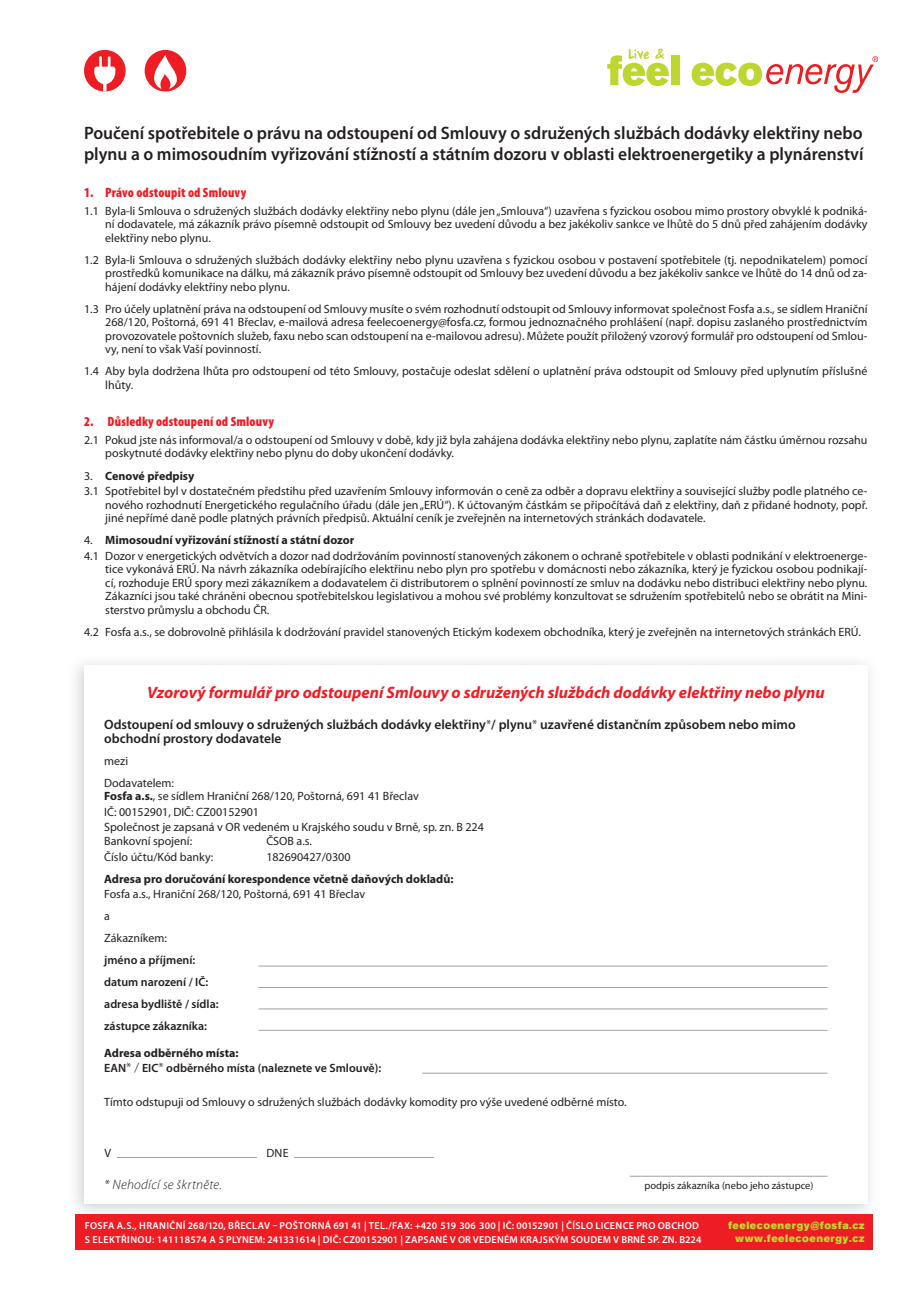
<style>
.page{position:relative;width:919px;height:1289px;background:#fff}
.page>*{position:absolute;margin:0;border:0;box-sizing:border-box;transform-origin:0 0}
.t1{font:600 18px/21px "Myriad Pro";color:#231f20}
.t2{font:italic 700 16.5px "Myriad Pro";color:#ee1d23}
.t3{font:600 13.5px/13.5px "Myriad Pro";color:#231f20}
.t4{font:900 condensed 13.5px "Myriad Pro";letter-spacing:.01em;color:#ee1d23}
.t5{font:italic 300 13.5px "Myriad Pro";letter-spacing:.02em;color:#231f20}
.t6{font:12px/13.5px "Myriad Pro";color:#231f20}
.t7{font:600 12px/22px "Myriad Pro";color:#231f20}
.t8{font:700 12px "Myriad Pro";color:#231f20}
.t9{font:10.5px "Akzidenz Grotesk BQCE Super";letter-spacing:.05em;color:#c1d72f}
.t10{font:10.5px "Myriad Pro";color:#231f20}
.t11{font:600 10.05px/13.5px "Myriad Pro";letter-spacing:.02em;color:#fff}
.s1{font-weight:700}
.s2{font-weight:300}
.s3{font-weight:300;font-size:13.5px}
.s4{color:#bed630}
</style>
<div class="page">
<img style="left:75px;top:662px;width:798px;height:559px">
<div style="left:84px;top:665px;width:783px;height:538px;background:#fff"></div>
<div style="left:84px;top:50px;width:42px;height:41px;background:#ee1d23;border-radius:50%"></div>
<svg style="left:94px;top:56px;width:21px;height:35px"></svg>
<div style="left:145px;top:50px;width:41px;height:41px;background:#ee1d23;border-radius:50%"></div>
<svg style="left:153px;top:55px;width:25px;height:34px"></svg>
<div style="left:671px;top:56px;width:8px;height:29px;background:#bed630"></div>
<svg style="left:607px;top:48px;width:61px;height:38px"></svg>
<svg style="left:691px;top:56px;width:187px;height:37px"></svg>
<div style="left:76px;top:1214px;width:796px;height:35px;background:#ee1d23"></div>
<hr style="left:258px;top:965px;width:569px;height:1px;background:#a0a1a5">
<hr style="left:258px;top:987px;width:569px;height:1px;background:#a0a1a5">
<hr style="left:258px;top:1008px;width:569px;height:1px;background:#a0a1a5">
<hr style="left:258px;top:1029px;width:569px;height:1px;background:#a0a1a5">
<hr style="left:422px;top:1072px;width:405px;height:1px;background:#a0a1a5">
<hr style="left:117px;top:1157px;width:140px;height:1px;background:#a0a1a5">
<hr style="left:294px;top:1157px;width:140px;height:1px;background:#a0a1a5">
<hr style="left:629px;top:1175px;width:198px;height:1px;background:#a0a1a5">
<h1 class="t1" style="left:84px;top:122px;width:781px">Poučení spotřebitele o právu na odstoupení od Smlouvy o sdružených službách dodávky elektřiny nebo plynu a o mimosoudním vyřizování stížností a státním dozoru v oblasti elektroenergetiky a plynárenství</h1>
<p class="t4" style="left:84px;top:184px;width:164px">1. Právo odstoupit od Smlouvy</p>
<p class="t6" style="left:105px;top:204px;width:763px;text-align:justify;text-indent:-21px">1.1 Byla-li Smlouva o sdružených službách dodávky elektřiny nebo plynu (dále jen „Smlouva“) uzavřena s fyzickou osobou mimo prostory obvyklé k podniká&shy;ní dodavatele, má zákazník právo písemně odstoupit od Smlouvy bez uvedení důvodu a bez jakékoliv sankce ve lhůtě do 5 dnů před zahájením dodávky elektřiny nebo plynu.</p>
<p class="t6" style="left:105px;top:253px;width:763px;text-align:justify;text-indent:-21px">1.2 Byla-li Smlouva o sdružených službách dodávky elektřiny nebo plynu uzavřena s fyzickou osobou v postavení spotřebitele (tj. nepodnikatelem) pomocí prostředků komunikace na dálku, má zákazník právo písemně odstoupit od Smlouvy bez uvedení důvodu a bez jakékoliv sankce ve lhůtě do 14 dnů od za&shy;hájení dodávky elektřiny nebo plynu.</p>
<p class="t6" style="left:105px;top:302px;width:763px;text-align:justify;text-indent:-21px">1.3 Pro účely uplatnění práva na odstoupení od Smlouvy musíte o svém rozhodnutí odstoupit od Smlouvy informovat společnost Fosfa a.s., se sídlem Hraniční 268/120, Poštorná, 691 41 Břeclav, e-mailová adresa feelecoenergy@fosfa.cz, formou jednoznačného prohlášení (např. dopisu zaslaného prostřednictvím provozovatele poštovních služeb, faxu nebo scan odstoupení na e-mailovou adresu). Můžete použít přiložený vzorový formulář pro odstoupení od Smlou&shy;vy, není to však Vaší povinností.</p>
<p class="t6" style="left:105px;top:364px;width:763px;text-indent:-21px">1.4 Aby byla dodržena lhůta pro odstoupení od této Smlouvy, postačuje odeslat sdělení o uplatnění práva odstoupit od Smlouvy před uplynutím příslušné lhůty.</p>
<p class="t4" style="left:84px;top:413px;width:191px">2. Důsledky odstoupení od Smlouvy</p>
<p class="t6" style="left:105px;top:433px;width:763px;text-indent:-21px">2.1 Pokud jste nás informoval/a o odstoupení od Smlouvy v době, kdy již byla zahájena dodávka elektřiny nebo plynu, zaplatíte nám částku úměrnou rozsahu poskytnuté dodávky elektřiny nebo plynu do doby ukončení dodávky.</p>
<p class="t6" style="left:84px;top:467px;width:784px;line-height:15.6px">3. <span class="s1">Cenové předpisy<br></span>3.1 Spotřebitel byl v dostatečném předstihu před uzavřením Smlouvy informován o ceně za odběr a dopravu elektřiny a související služby podle platného ce-</p>
<p class="t6" style="left:105px;top:497px;width:763px">nového rozhodnutí Energetického regulačního úřadu (dále jen „ERÚ“). K účtovaným částkám se připočítává daň z elektřiny, daň z přidané hodnoty, popř. jiné nepřímé daně podle platných právních předpisů. Aktuální ceník je zveřejněn na internetových stránkách dodavatele.</p>
<p class="t6" style="left:84px;top:532px;width:785px;line-height:15.6px">4. <span class="s1">Mimosoudní vyřizování stížností a státní dozor<br></span>4.1 Dozor v energetických odvětvích a dozor nad dodržováním povinností stanovených zákonem o ochraně spotřebitele v oblasti podnikání v elektroenerge-</p>
<p class="t6" style="left:105px;top:562px;width:763px;text-align:justify">tice vykonává ERÚ. Na návrh zákazníka odebírajícího elektřinu nebo plyn pro spotřebu v domácnosti nebo zákazníka, který je fyzickou osobou podnikají&shy;cí, rozhoduje ERÚ spory mezi zákazníkem a dodavatelem či distributorem o splnění povinností ze smluv na dodávku nebo distribuci elektřiny nebo plynu.<br>Zákazníci jsou také chráněni obecnou spotřebitelskou legislativou a mohou své problémy konzultovat se sdružením spotřebitelů nebo se obrátit na Mini&shy;sterstvo průmyslu a obchodu ČR.</p>
<p class="t6" style="left:84px;top:625px;width:778px">4.2 Fosfa a.s., se dobrovolně přihlásila k dodržování pravidel stanovených Etickým kodexem obchodníka, který je zveřejněn na internetových stránkách ERÚ.</p>
<h2 class="t2" style="left:147px;top:681px;width:679px">Vzorový formulář pro odstoupení Smlouvy o sdružených službách dodávky elektřiny nebo plynu</h2>
<p class="t3" style="left:104px;top:717px;width:692px">Odstoupení od smlouvy o sdružených službách dodávky elektřiny<span class="s2">*</span>/ plynu<span class="s2">*</span> uzavřené distančním způsobem nebo mimo obchodní prostory dodavatele</p>
<p class="t6" style="left:104px;top:749px;width:71px;line-height:22px">mezi<br>Dodavatelem:</p>
<p class="t6" style="left:104px;top:788px;width:381px;line-height:15.6px"><span class="s1">Fosfa a.s.</span>, se sídlem Hraniční 268/120, Poštorná, 691 41 Břeclav<br>IČ: 00152901, DIČ: CZ00152901<br>Společnost je zapsaná v OR vedeném u Krajského soudu v Brně, sp. zn. B 224</p>
<p class="t6" style="left:104px;top:833px;width:89px">Bankovní spojení:</p>
<p class="t6" style="left:266px;top:833px;width:47px">ČSOB a.s.</p>
<p class="t6" style="left:104px;top:849px;width:111px">Číslo účtu/Kód banky:</p>
<p class="t6" style="left:266px;top:849px;width:86px">182690427/0300</p>
<p class="t8" style="left:104px;top:870px;width:351px">Adresa pro doručování korespondence včetně daňových dokladů:</p>
<p class="t6" style="left:104px;top:882px;width:262px;line-height:22px">Fosfa a.s., Hraniční 268/120, Poštorná, 691 41 Břeclav a<br>Zákazníkem:</p>
<p class="t7" style="left:104px;top:948px;width:116px">jméno a příjmení: datum narození / IČ: adresa bydliště / sídla: zástupce zákazníka:</p>
<p class="t7" style="left:104px;top:1044px;width:278px;line-height:15.6px"><span class="s1">Adresa odběrného místa:<br></span>EAN<span class="s3">* /</span> EIC<span class="s3">*</span> odběrného místa (naleznete ve Smlouvě):</p>
<p class="t6" style="left:104px;top:1094px;width:524px">Tímto odstupuji od Smlouvy o sdružených službách dodávky komodity pro výše uvedené odběrné místo.</p>
<p class="t6" style="left:104px;top:1146px;width:8px">V</p>
<p class="t6" style="left:266px;top:1146px;width:24px">DNE</p>
<p class="t5" style="left:104px;top:1176px;width:119px">* Nehodící se škrtněte.</p>
<p class="t10" style="left:644px;top:1178px;width:170px">podpis zákazníka (nebo jeho zástupce)</p>
<p class="t11" style="left:85px;top:1218px;width:618px">FOSFA A.S., HRANIČNÍ 268/120, BŘECLAV – POŠTORNÁ 691 41 | TEL./FAX: +420 519 306 300 | IČ: 00152901 | ČÍSLO LICENCE PRO OBCHOD<br>S ELEKTŘINOU: 141118574 A S PLYNEM: 241331614 | DIČ: CZ00152901 | ZAPSANÉ V OR VEDENÉM KRAJSKÝM SOUDEM V BRNĚ SP. ZN. B224</p>
<p class="t9" style="left:728px;top:1219px;width:138px">feelecoenergy<span class="s4">@fosfa.</span>cz</p>
<p class="t9" style="left:735px;top:1232px;width:131px">www<span class="s4">.</span>feelecoenergy<span class="s4">.</span>cz</p>
</div>
